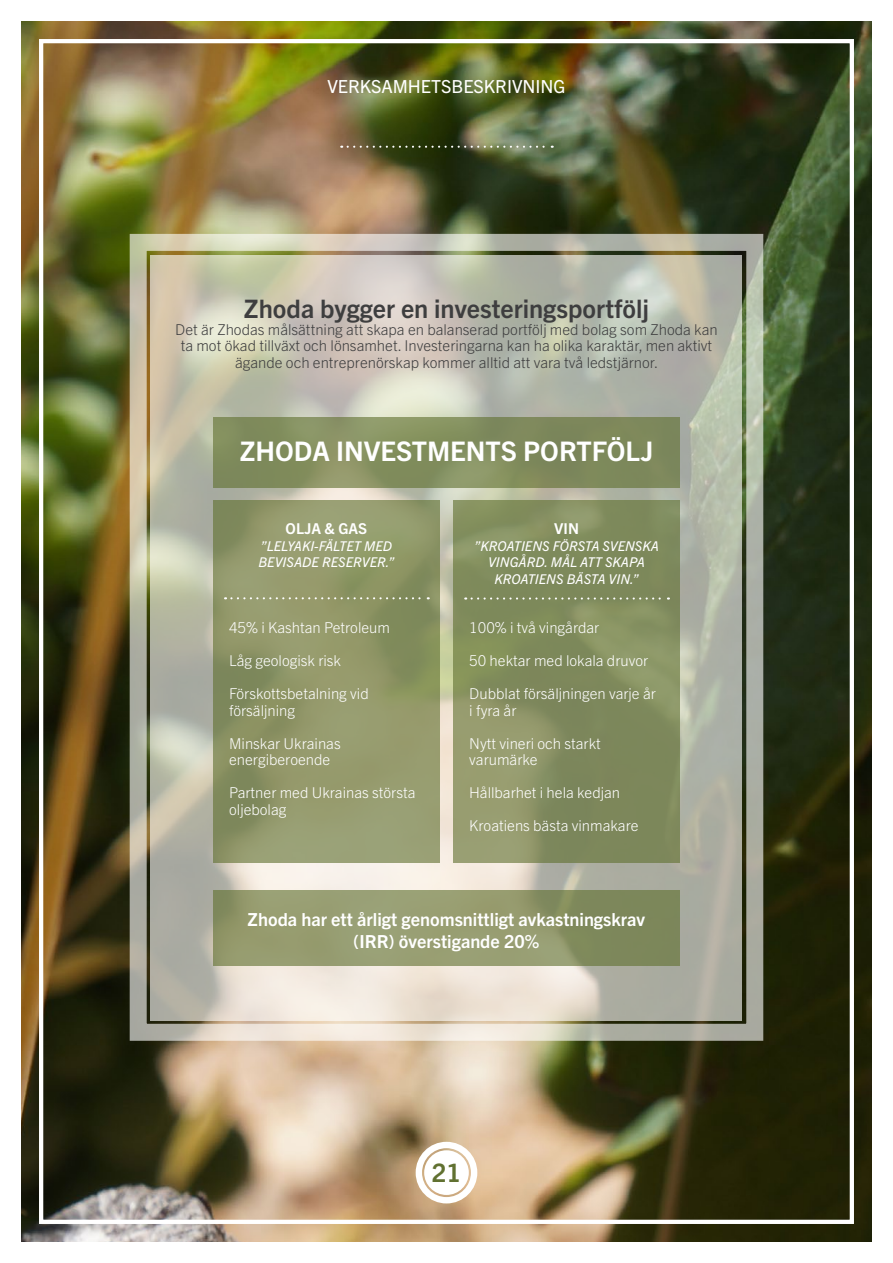
<style>
.page{position:relative;width:893px;height:1263px;background:#fff}
.page>*{position:absolute;margin:0;border:0;box-sizing:border-box;transform-origin:0 0}
.Rubrik_1{font:700 27px "Trade Gothic Next LT Pro";color:#fff}
.Rubrik_2{font:700 25.5px "Trade Gothic Next LT Pro";color:#3e3e3f}
.Rubrik_2-2{font:700 25.5px "Trade Gothic Next LT Pro";color:#617131}
.Rubrik_3{font:700 18px/21.6px "Trade Gothic Next LT Pro";color:#fff;text-align:center}
.Avsnittsrubrik__blå{font:18px "Trade Gothic Next LT Pro";color:#fff}
.Brödtext{font:300 15px/16.5px "Trade Gothic Next LT Pro";color:#fff}
.Brödtext-2{font:300 15px/16.5px "Trade Gothic Next LT Pro";color:#3e3e3f;text-align:center}
.Rubrik_3-2{font:700 15px "Trade Gothic Next LT Pro";color:#fff}
.Brödtext-3{font:700 15px "Trade Gothic Next LT Pro";color:#fff}
.Brödtext-4{font:italic 13.5px/16.5px "Trade Gothic Next LT Pro";color:#fff;text-align:center}
.Rubrik_3-3{font:italic 13.5px/16.5px "Trade Gothic Next LT Pro";color:#fff}
</style>
<div class="page">
<img style="left:21px;top:21px;width:851px;height:1221px">
<div style="left:424px;top:1150px;width:45px;height:45px;background:#fff;border-radius:50%"></div>
<div style="left:416px;top:1142px;width:61px;height:61px;border:6px solid #fff;border-radius:50%"></div>
<div style="left:39px;top:39px;width:815px;height:1185px;border:4px solid #fff"></div>
<svg style="left:348px;top:146px;width:205px;height:2px"></svg>
<svg style="left:151px;top:255px;width:591px;height:765px;background:#c2c1b3"></svg>
<div style="left:130px;top:234px;width:633px;height:807px;border:17px solid #fff"></div>
<svg style="left:213px;top:417px;width:467px;height:71px;background:#828d5e"></svg>
<svg style="left:213px;top:501px;width:226px;height:362px;background:#909769"></svg>
<svg style="left:454px;top:501px;width:226px;height:362px;background:#848e60"></svg>
<svg style="left:213px;top:890px;width:467px;height:76px;background:#90976b"></svg>
<svg style="left:225px;top:597px;width:204px;height:2px"></svg>
<svg style="left:472px;top:597px;width:197px;height:3px"></svg>
<p class="Avsnittsrubrik__blå" style="left:327px;top:73px;width:240px">VERKSAMHETSBESKRIVNING</p>
<p class="Rubrik_2" style="left:244px;top:291px;width:407px">Zhoda bygger en investeringsportfölj</p>
<p class="Brödtext-2" style="left:175px;top:320px;width:544px">Det är Zhodas målsättning att skapa en balanserad portfölj med bolag som Zhoda kan ta mot ökad tillväxt och lönsamhet. Investeringarna kan ha olika karaktär, men aktivt ägande och entreprenörskap kommer alltid att vara två ledstjärnor.</p>
<p class="Rubrik_1" style="left:240px;top:432px;width:415px">ZHODA INVESTMENTS PORTFÖLJ</p>
<p class="Rubrik_3-2" style="left:286px;top:518px;width:83px">OLJA &amp; GAS</p>
<p class="Rubrik_3-3" style="left:258px;top:537px;width:137px">”LELYAKI-FÄLTET MED<br>BEVISADE RESERVER.”</p>
<p class="Brödtext" style="left:229px;top:618px;width:162px">45% i Kashtan Petroleum</p>
<p class="Brödtext" style="left:229px;top:651px;width:113px">Låg geologisk risk</p>
<p class="Brödtext" style="left:229px;top:684px;width:141px">Förskottsbetalning vid försäljning</p>
<p class="Brödtext" style="left:229px;top:734px;width:113px">Minskar Ukrainas energiberoende</p>
<p class="Brödtext" style="left:229px;top:783px;width:188px">Partner med Ukrainas största oljebolag</p>
<p class="Brödtext-3" style="left:554px;top:518px;width:26px">VIN</p>
<p class="Brödtext-4" style="left:474px;top:537px;width:186px">”KROATIENS FÖRSTA SVENSKA<br>VINGÅRD. MÅL ATT SKAPA</p>
<p class="Brödtext-4" style="left:494px;top:570px;width:146px">KROATIENS BÄSTA VIN.”</p>
<p class="Brödtext" style="left:469px;top:618px;width:132px">100% i två vingårdar</p>
<p class="Brödtext" style="left:469px;top:651px;width:180px">50 hektar med lokala druvor</p>
<p class="Brödtext" style="left:469px;top:684px;width:188px">Dubblat försäljningen varje år i fyra år</p>
<p class="Brödtext" style="left:469px;top:734px;width:133px">Nytt vineri och starkt varumärke</p>
<p class="Brödtext" style="left:469px;top:783px;width:152px">Hållbarhet i hela kedjan</p>
<p class="Brödtext" style="left:469px;top:816px;width:171px">Kroatiens bästa vinmakare</p>
<p class="Rubrik_3" style="left:248px;top:907px;width:399px">Zhoda har ett årligt genomsnittligt avkastningskrav (IRR) överstigande 20%</p>
<p class="Rubrik_2-2" style="left:432px;top:1155px;width:31px">21</p>
</div>
